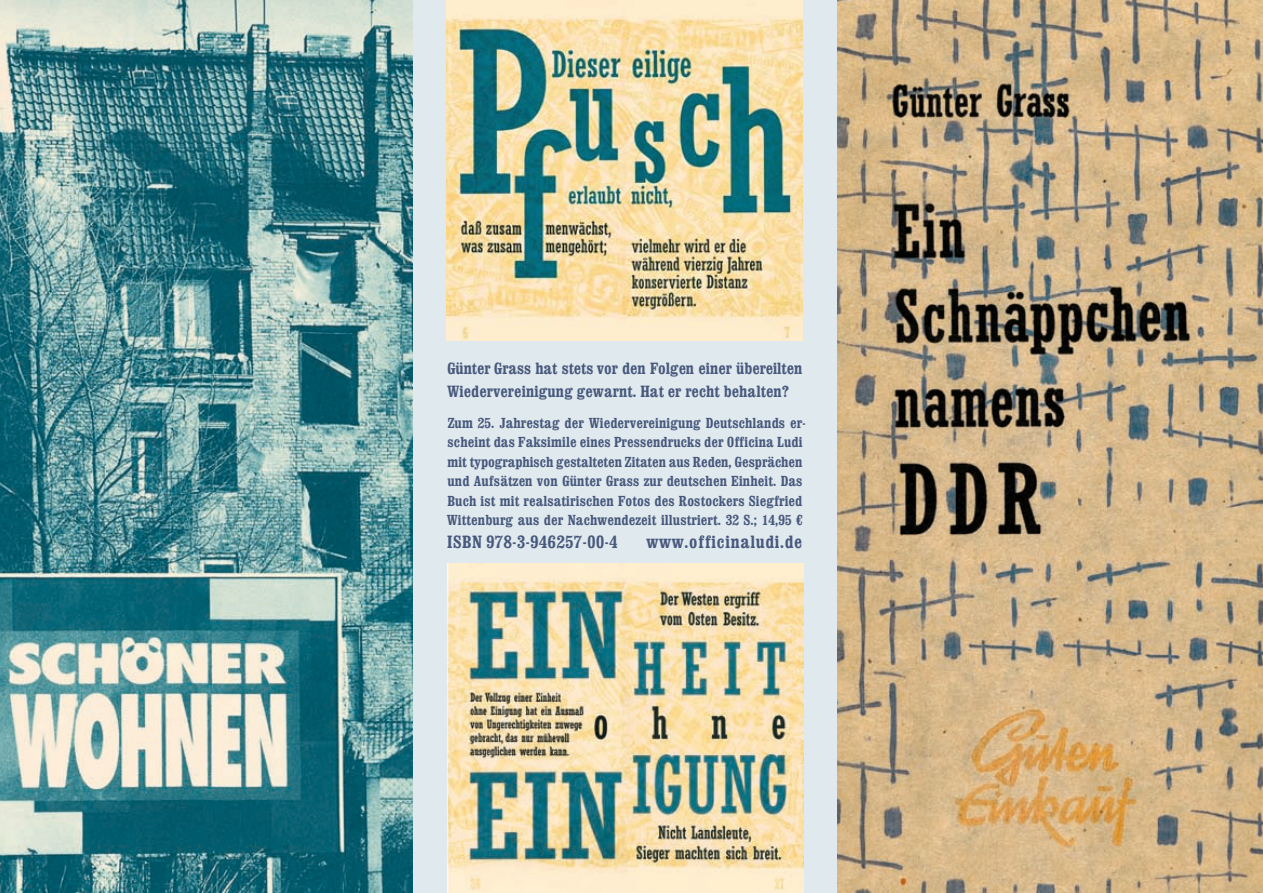
<style>
.page{position:relative;width:1263px;height:893px;background:#e0e9ee}
.page>*{position:absolute;margin:0;border:0;box-sizing:border-box;transform-origin:0 0}
.t1{font:700 condensed 18px "Clarendon";letter-spacing:.04em;color:#47587c}
.t2{font:700 condensed 16.5px/22.5px "Clarendon";color:#47587c}
.t3{font:700 condensed 14.7px/19.5px "Clarendon";letter-spacing:.01em;color:#47587c}
</style>
<div class="page">
<img style="left:0;top:0;width:412px;height:893px">
<img style="left:838px;top:0;width:425px;height:893px">
<img style="left:446px;top:0;width:356px;height:341px">
<img style="left:448px;top:563px;width:355px;height:330px">
<p class="t2" style="left:447px;top:357px;width:357px">Günter Grass hat stets vor den Folgen einer übereilten<br>Wiedervereinigung gewarnt. Hat er recht behalten?</p>
<p class="t3" style="left:447px;top:413px;width:360px">Zum 25. Jahrestag der Wiedervereinigung Deutschlands er&shy;scheint das Faksimile eines Pressendrucks der Officina Ludi mit typographisch gestalteten Zitaten aus Reden, Gesprächen und Aufsätzen von Günter Grass zur deutschen Einheit. Das Buch ist mit realsatirischen Fotos des Rostockers Siegfried Wittenburg aus der Nachwendezeit illustriert. 32 S.; 14,95 €</p>
<p class="t1" style="left:447px;top:530px;width:172px">ISBN 978-3-946257-00-4</p>
<p class="t1" style="left:646px;top:530px;width:157px">www.officinaludi.de</p>
</div>
